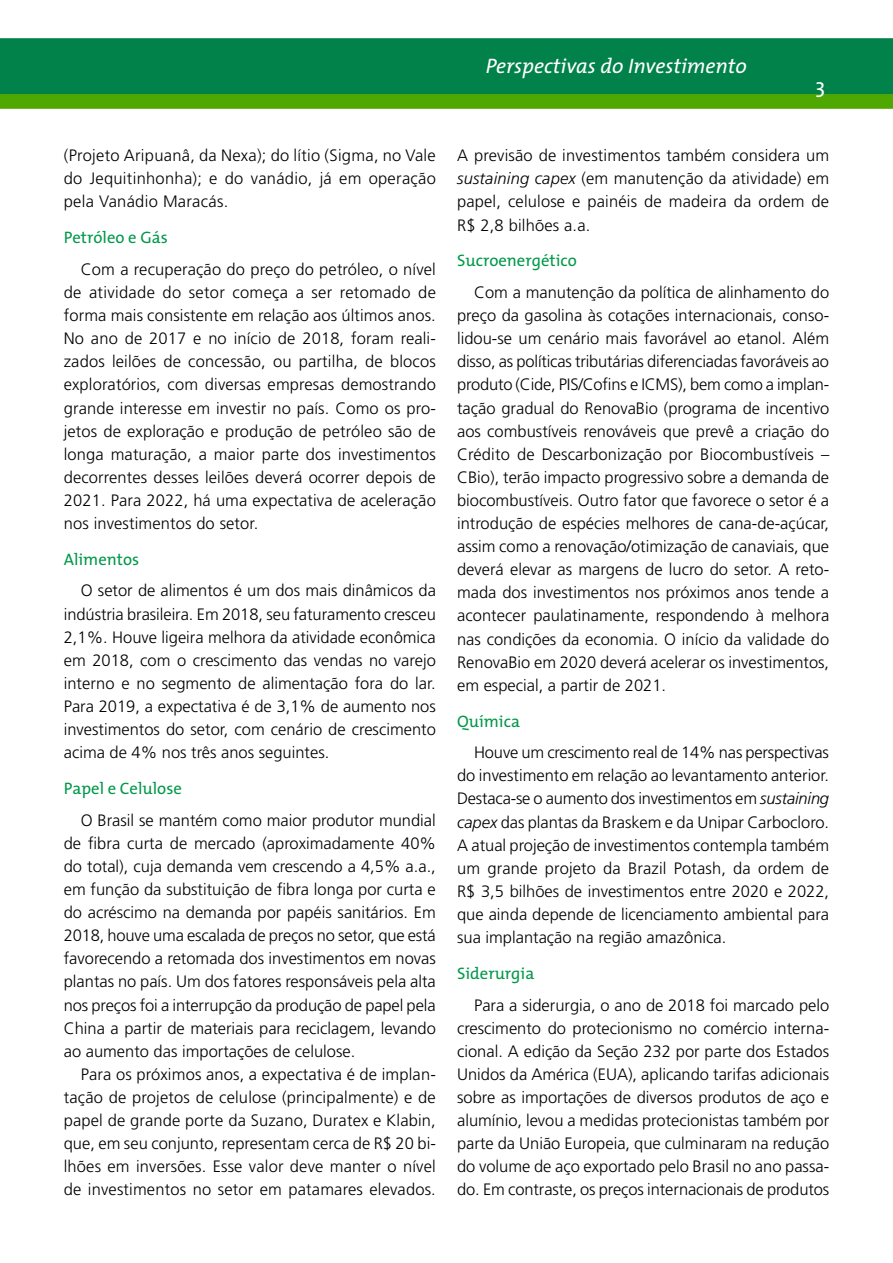
<style>
.page{position:relative;width:893px;height:1263px;background:#fff}
.page>*{position:absolute;margin:0;border:0;box-sizing:border-box;transform-origin:0 0}
.t1{font:italic 21px "T Mix";color:#fff}
.t2{font:21px "T Mix";color:#fff}
.t3{font:16.65px "T Mix";color:#00984a}
.TEXTO{font:300 16.5px/23.1px "Frutiger LT Std";color:#000;text-align:justify}
.s1{font-style:italic}
</style>
<div class="page">
<img style="left:0;top:38px;width:893px;height:70px">
<p class="TEXTO" style="left:64px;top:144px;width:374px">(Projeto Aripuanâ, da Nexa); do lítio (Sigma, no Vale do Jequitinhonha); e do vanádio, já em operação pela Vanádio Maracás.</p>
<p class="t3" style="left:64px;top:224px;width:105px">Petróleo e Gás</p>
<p class="TEXTO" style="left:64px;top:258px;width:374px;text-indent:17px">Com a recuperação do preço do petróleo, o nível de atividade do setor começa a ser retomado de forma mais consistente em relação aos últimos anos.<br>No ano de 2017 e no início de 2018, foram reali&shy;zados leilões de concessão, ou partilha, de blocos exploratórios, com diversas empresas demostrando grande interesse em investir no país. Como os pro&shy;jetos de exploração e produção de petróleo são de longa maturação, a maior parte dos investimentos decorrentes desses leilões deverá ocorrer depois de 2021. Para 2022, há uma expectativa de aceleração nos investimentos do setor.</p>
<p class="t3" style="left:64px;top:545px;width:77px">Alimentos</p>
<p class="TEXTO" style="left:64px;top:579px;width:374px;text-indent:17px">O setor de alimentos é um dos mais dinâmicos da indústria brasileira. Em 2018, seu faturamento cresceu 2,1%. Houve ligeira melhora da atividade econômica em 2018, com o crescimento das vendas no varejo interno e no segmento de alimentação fora do lar.<br>Para 2019, a expectativa é de 3,1% de aumento nos investimentos do setor, com cenário de crescimento acima de 4% nos três anos seguintes.</p>
<p class="t3" style="left:64px;top:775px;width:120px">Papel e Celulose</p>
<p class="TEXTO" style="left:64px;top:809px;width:374px;text-indent:17px">O Brasil se mantém como maior produtor mundial de fibra curta de mercado (aproximadamente 40% do total), cuja demanda vem crescendo a 4,5% a.a., em função da substituição de fibra longa por curta e do acréscimo na demanda por papéis sanitários. Em 2018, houve uma escalada de preços no setor, que está favorecendo a retomada dos investimentos em novas plantas no país. Um dos fatores responsáveis pela alta nos preços foi a interrupção da produção de papel pela China a partir de materiais para reciclagem, levando ao aumento das importações de celulose.</p>
<p class="TEXTO" style="left:64px;top:1063px;width:374px;text-indent:17px">Para os próximos anos, a expectativa é de implan&shy;tação de projetos de celulose (principalmente) e de papel de grande porte da Suzano, Duratex e Klabin, que, em seu conjunto, representam cerca de R$ 20 bi&shy;lhões em inversões. Esse valor deve manter o nível de investimentos no setor em patamares elevados.</p>
<p class="t1" style="left:486px;top:49px;width:262px">Perspectivas do Investimento</p>
<p class="t2" style="left:815px;top:69px;width:11px">3</p>
<p class="TEXTO" style="left:457px;top:144px;width:374px">A previsão de investimentos também considera um <span class="s1">sustaining capex</span> (em manutenção da atividade) em papel, celulose e painéis de madeira da ordem de R$ 2,8 bilhões a.a.</p>
<p class="t3" style="left:457px;top:247px;width:121px">Sucroenergético</p>
<p class="TEXTO" style="left:457px;top:281px;width:374px;text-indent:17px">Com a manutenção da política de alinhamento do preço da gasolina às cotações internacionais, conso&shy;lidou-se um cenário mais favorável ao etanol. Além disso, as políticas tributárias diferenciadas favoráveis ao produto (Cide, PIS/Cofins e ICMS), bem como a implan&shy;tação gradual do RenovaBio (programa de incentivo aos combustíveis renováveis que prevê a criação do Crédito de Descarbonização por Biocombustíveis – CBio), terão impacto progressivo sobre a demanda de biocombustíveis. Outro fator que favorece o setor é a introdução de espécies melhores de cana-de-açúcar, assim como a renovação/otimização de canaviais, que deverá elevar as margens de lucro do setor. A reto&shy;mada dos investimentos nos próximos anos tende a acontecer paulatinamente, respondendo à melhora nas condições da economia. O início da validade do RenovaBio em 2020 deverá acelerar os investimentos, em especial, a partir de 2021.</p>
<p class="t3" style="left:457px;top:707px;width:64px">Química</p>
<p class="TEXTO" style="left:457px;top:741px;width:374px;text-indent:17px">Houve um crescimento real de 14% nas perspectivas do investimento em relação ao levantamento anterior.<br>Destaca-se o aumento dos investimentos em <span class="s1">sustaining capex</span> das plantas da Braskem e da Unipar Carbocloro.<br>A atual projeção de investimentos contempla também um grande projeto da Brazil Potash, da ordem de R$ 3,5 bilhões de investimentos entre 2020 e 2022, que ainda depende de licenciamento ambiental para sua implantação na região amazônica.</p>
<p class="t3" style="left:457px;top:959px;width:79px">Siderurgia</p>
<p class="TEXTO" style="left:457px;top:993px;width:374px;text-indent:17px">Para a siderurgia, o ano de 2018 foi marcado pelo crescimento do protecionismo no comércio interna&shy;cional. A edição da Seção 232 por parte dos Estados Unidos da América (EUA), aplicando tarifas adicionais sobre as importações de diversos produtos de aço e alumínio, levou a medidas protecionistas também por parte da União Europeia, que culminaram na redução do volume de aço exportado pelo Brasil no ano passa&shy;do. Em contraste, os preços internacionais de produtos</p>
</div>
